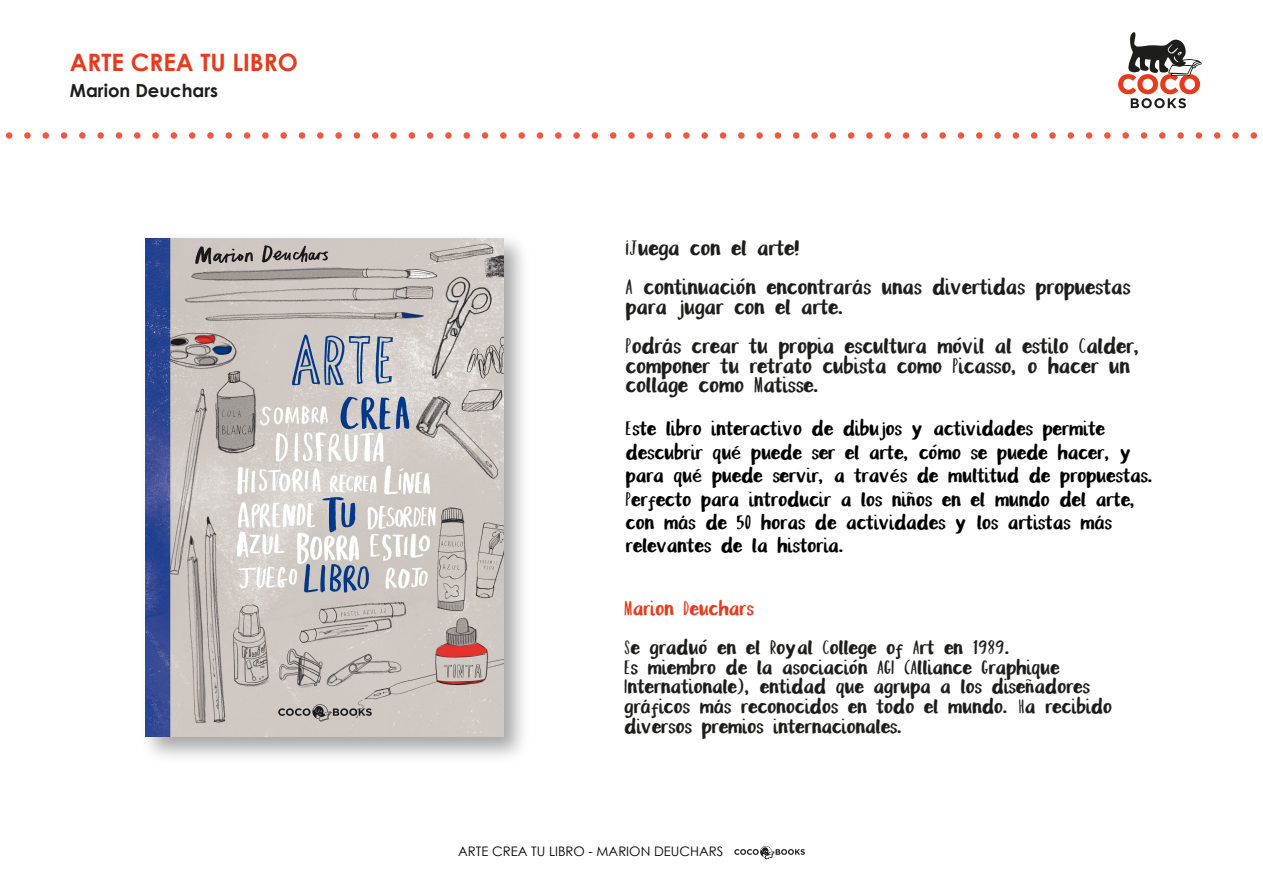
<style>
.page{position:relative;width:1263px;height:893px;background:#fff}
.page>*{position:absolute;margin:0;border:0;box-sizing:border-box;transform-origin:0 0}
.t1{font:700 24px "Century Gothic";color:#e63b1e}
.t2{font:21px/39.3px "Deuchars Black Solid";color:#1d1d1b}
.t3{font:19.5px/23.4px "Deuchars Black Solid";color:#000}
.t4{font:19.5px/19.6px "Deuchars Black Solid";color:#1d1d1b}
.t5{font:19.5px "Deuchars Black Solid";color:#e63b1e}
.t6{font:700 18px "Century Gothic";color:#1d1d1b}
.t7{font:13.2px "Century Gothic";color:#000}
</style>
<div class="page">
<img style="left:145px;top:238px;width:378px;height:519px">
<img style="left:146px;top:238px;width:357px;height:499px">
<svg style="left:734px;top:846px;width:71px;height:13px"></svg>
<svg style="left:1118px;top:32px;width:84px;height:76px"></svg>
<div style="left:6px;top:132px;width:6px;height:7px;background:#ea5940;border-radius:50%"></div>
<svg style="left:24px;top:132px;width:7px;height:7px"></svg>
<div style="left:43px;top:132px;width:6px;height:7px;background:#ea5940;border-radius:50%"></div>
<div style="left:61px;top:132px;width:6px;height:7px;background:#ea5940;border-radius:50%"></div>
<div style="left:79px;top:132px;width:7px;height:7px;background:#ea5940;border-radius:50%"></div>
<div style="left:97px;top:132px;width:7px;height:7px;background:#ea5940;border-radius:50%"></div>
<div style="left:116px;top:132px;width:6px;height:7px;background:#ea5940;border-radius:50%"></div>
<div style="left:134px;top:132px;width:7px;height:7px;background:#ea5940;border-radius:50%"></div>
<div style="left:152px;top:132px;width:7px;height:7px;background:#ea5940;border-radius:50%"></div>
<div style="left:171px;top:132px;width:6px;height:7px;background:#ea5940;border-radius:50%"></div>
<div style="left:189px;top:132px;width:6px;height:7px;background:#ea5940;border-radius:50%"></div>
<svg style="left:207px;top:132px;width:7px;height:7px"></svg>
<div style="left:226px;top:132px;width:6px;height:7px;background:#ea5940;border-radius:50%"></div>
<div style="left:244px;top:132px;width:6px;height:7px;background:#ea5940;border-radius:50%"></div>
<div style="left:262px;top:132px;width:7px;height:7px;background:#ea5940;border-radius:50%"></div>
<div style="left:280px;top:132px;width:7px;height:7px;background:#ea5940;border-radius:50%"></div>
<div style="left:299px;top:132px;width:6px;height:7px;background:#ea5940;border-radius:50%"></div>
<div style="left:317px;top:132px;width:7px;height:7px;background:#ea5940;border-radius:50%"></div>
<div style="left:335px;top:132px;width:7px;height:7px;background:#ea5940;border-radius:50%"></div>
<div style="left:354px;top:132px;width:6px;height:7px;background:#ea5940;border-radius:50%"></div>
<div style="left:372px;top:132px;width:6px;height:7px;background:#ea5940;border-radius:50%"></div>
<svg style="left:390px;top:132px;width:7px;height:7px"></svg>
<div style="left:409px;top:132px;width:6px;height:7px;background:#ea5940;border-radius:50%"></div>
<div style="left:427px;top:132px;width:6px;height:7px;background:#ea5940;border-radius:50%"></div>
<svg style="left:445px;top:132px;width:7px;height:7px"></svg>
<div style="left:463px;top:132px;width:7px;height:7px;background:#ea5940;border-radius:50%"></div>
<div style="left:482px;top:132px;width:6px;height:7px;background:#ea5940;border-radius:50%"></div>
<div style="left:500px;top:132px;width:7px;height:7px;background:#ea5940;border-radius:50%"></div>
<div style="left:518px;top:132px;width:7px;height:7px;background:#ea5940;border-radius:50%"></div>
<div style="left:537px;top:132px;width:6px;height:7px;background:#ea5940;border-radius:50%"></div>
<div style="left:555px;top:132px;width:6px;height:7px;background:#ea5940;border-radius:50%"></div>
<div style="left:573px;top:132px;width:7px;height:7px;background:#ea5940;border-radius:50%"></div>
<div style="left:592px;top:132px;width:6px;height:7px;background:#ea5940;border-radius:50%"></div>
<div style="left:610px;top:132px;width:6px;height:7px;background:#ea5940;border-radius:50%"></div>
<svg style="left:628px;top:132px;width:7px;height:7px"></svg>
<div style="left:646px;top:132px;width:7px;height:7px;background:#ea5940;border-radius:50%"></div>
<div style="left:665px;top:132px;width:6px;height:7px;background:#ea5940;border-radius:50%"></div>
<div style="left:683px;top:132px;width:7px;height:7px;background:#ea5940;border-radius:50%"></div>
<div style="left:701px;top:132px;width:7px;height:7px;background:#ea5940;border-radius:50%"></div>
<div style="left:720px;top:132px;width:6px;height:7px;background:#ea5940;border-radius:50%"></div>
<div style="left:738px;top:132px;width:6px;height:7px;background:#ea5940;border-radius:50%"></div>
<div style="left:756px;top:132px;width:7px;height:7px;background:#ea5940;border-radius:50%"></div>
<div style="left:775px;top:132px;width:6px;height:7px;background:#ea5940;border-radius:50%"></div>
<div style="left:793px;top:132px;width:6px;height:7px;background:#ea5940;border-radius:50%"></div>
<svg style="left:811px;top:132px;width:7px;height:7px"></svg>
<div style="left:829px;top:132px;width:7px;height:7px;background:#ea5940;border-radius:50%"></div>
<div style="left:848px;top:132px;width:6px;height:7px;background:#ea5940;border-radius:50%"></div>
<svg style="left:866px;top:132px;width:7px;height:7px"></svg>
<div style="left:884px;top:132px;width:7px;height:7px;background:#ea5940;border-radius:50%"></div>
<div style="left:903px;top:132px;width:6px;height:7px;background:#ea5940;border-radius:50%"></div>
<div style="left:921px;top:132px;width:7px;height:7px;background:#ea5940;border-radius:50%"></div>
<div style="left:939px;top:132px;width:7px;height:7px;background:#ea5940;border-radius:50%"></div>
<div style="left:958px;top:132px;width:6px;height:7px;background:#ea5940;border-radius:50%"></div>
<div style="left:976px;top:132px;width:6px;height:7px;background:#ea5940;border-radius:50%"></div>
<div style="left:994px;top:132px;width:7px;height:7px;background:#ea5940;border-radius:50%"></div>
<div style="left:1013px;top:132px;width:6px;height:7px;background:#ea5940;border-radius:50%"></div>
<div style="left:1031px;top:132px;width:6px;height:7px;background:#ea5940;border-radius:50%"></div>
<svg style="left:1049px;top:132px;width:7px;height:7px"></svg>
<div style="left:1067px;top:132px;width:7px;height:7px;background:#ea5940;border-radius:50%"></div>
<div style="left:1086px;top:132px;width:6px;height:7px;background:#ea5940;border-radius:50%"></div>
<div style="left:1104px;top:132px;width:7px;height:7px;background:#ea5940;border-radius:50%"></div>
<div style="left:1122px;top:132px;width:7px;height:7px;background:#ea5940;border-radius:50%"></div>
<div style="left:1141px;top:132px;width:6px;height:7px;background:#ea5940;border-radius:50%"></div>
<div style="left:1159px;top:132px;width:6px;height:7px;background:#ea5940;border-radius:50%"></div>
<div style="left:1177px;top:132px;width:7px;height:7px;background:#ea5940;border-radius:50%"></div>
<div style="left:1196px;top:132px;width:6px;height:7px;background:#ea5940;border-radius:50%"></div>
<div style="left:1214px;top:132px;width:6px;height:7px;background:#ea5940;border-radius:50%"></div>
<svg style="left:1232px;top:132px;width:7px;height:7px"></svg>
<div style="left:1250px;top:132px;width:7px;height:7px;background:#ea5940;border-radius:50%"></div>
<p class="t1" style="left:70px;top:47px;width:230px">ARTE CREA TU LIBRO</p>
<p class="t6" style="left:70px;top:79px;width:150px">Marion Deuchars</p>
<p class="t2" style="left:626px;top:231px;width:506px">¡Juega con el arte!<br>A continuación encontrarás unas divertidas propuestas</p>
<p class="t2" style="left:626px;top:290px;width:516px">para jugar con el arte.<br>Podrás crear tu propia escultura móvil al estilo Calder,</p>
<p class="t2" style="left:626px;top:358px;width:506px;line-height:19.6px">componer tu retrato cubista como Picasso, o hacer un collage como Matisse.</p>
<p class="t3" style="left:626px;top:419px;width:530px">Este libro interactivo de dibujos y actividades permite descubrir qué puede ser el arte, cómo se puede hacer, y para qué puede servir, a través de multitud de propuestas.<br>Perfecto para introducir a los niños en el mundo del arte, con más de 50 horas de actividades y los artistas más relevantes de la historia.</p>
<p class="t5" style="left:625px;top:598px;width:131px">Marion Deuchars</p>
<p class="t4" style="left:625px;top:640px;width:489px">Se graduó en el Royal College of Art en 1989.<br>Es miembro de la asociación AGI (Alliance Graphique Internationale), entidad que agrupa a los diseñadores gráficos más reconocidos en todo el mundo. Ha recibido diversos premios internacionales.</p>
<p class="t7" style="left:458px;top:843px;width:267px">ARTE CREA TU LIBRO - MARION DEUCHARS</p>
</div>
